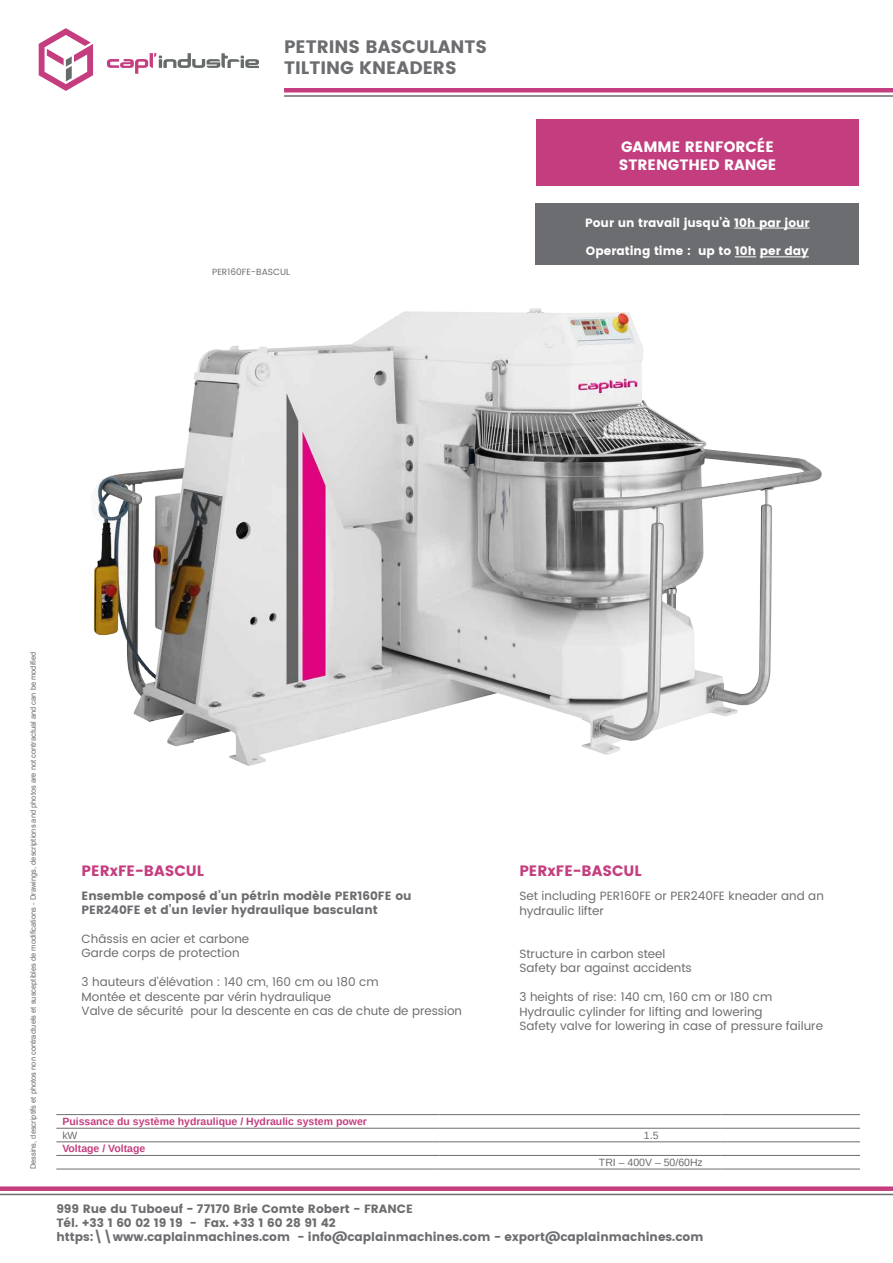
<style>
.page{position:relative;width:893px;height:1263px;background:#fff}
.page>*{position:absolute;margin:0;border:0;box-sizing:border-box;transform-origin:0 0}
.t1{font:18px/21.6px "Poppins";color:#6c6d70}
.t2{font:15px/18px "Poppins";color:#fff}
.t3{font:15px "Poppins";color:#c43e7f}
.t4{font:12px/14.4px "Poppins";color:#6c6d70}
.t5{font:12px/14.4px "Poppins";color:#6c6d70}
.t6{font:12px "Poppins";color:#fff}
.t7{font:700 10.5px "Arimo";color:#c43e7f}
.t8{font:10.5px "Arimo";color:#6c6d70}
.t9{font:9px "Poppins";color:#6c6d70}
.t10{font:7.5px "Arial";color:#6c6d70}
</style>
<div class="page">
<img style="left:93px;top:308px;width:729px;height:458px">
<hr style="left:56px;top:1114px;width:384px;height:1px;background:#6c6d70">
<hr style="left:440px;top:1114px;width:140px;height:1px;background:#6c6d70">
<hr style="left:580px;top:1114px;width:140px;height:1px;background:#6c6d70">
<hr style="left:720px;top:1114px;width:140px;height:1px;background:#6c6d70">
<hr style="left:56px;top:1128px;width:384px;height:1px;background:#6c6d70">
<hr style="left:440px;top:1128px;width:140px;height:1px;background:#6c6d70">
<hr style="left:580px;top:1128px;width:140px;height:1px;background:#6c6d70">
<hr style="left:720px;top:1128px;width:140px;height:1px;background:#6c6d70">
<hr style="left:56px;top:1141px;width:384px;height:1px;background:#6c6d70">
<hr style="left:440px;top:1141px;width:140px;height:1px;background:#6c6d70">
<hr style="left:580px;top:1141px;width:140px;height:1px;background:#6c6d70">
<hr style="left:720px;top:1141px;width:140px;height:1px;background:#6c6d70">
<hr style="left:56px;top:1155px;width:384px;height:1px;background:#6c6d70">
<hr style="left:440px;top:1155px;width:140px;height:1px;background:#6c6d70">
<hr style="left:580px;top:1155px;width:140px;height:1px;background:#6c6d70">
<hr style="left:720px;top:1155px;width:140px;height:1px;background:#6c6d70">
<hr style="left:56px;top:1169px;width:384px;height:1px;background:#6c6d70">
<hr style="left:440px;top:1169px;width:140px;height:1px;background:#6c6d70">
<hr style="left:580px;top:1169px;width:140px;height:1px;background:#6c6d70">
<hr style="left:720px;top:1169px;width:140px;height:1px;background:#6c6d70">
<div style="left:536px;top:204px;width:323px;height:61px;background:#6c6d70"></div>
<hr style="left:734px;top:228px;width:76px;height:1px;background:#fff">
<svg style="left:735px;top:257px;width:21px;height:1px"></svg>
<hr style="left:760px;top:257px;width:49px;height:1px;background:#fff">
<div style="left:536px;top:120px;width:323px;height:66px;background:#c43e7f"></div>
<div style="left:0;top:1186px;width:893px;height:5px;background:#c43e7f"></div>
<hr style="left:0;top:1194px;width:893px;height:1px;background:#6c6d70">
<hr style="left:284px;top:88px;width:609px;height:4px;background:#c43e7f">
<hr style="left:284px;top:95px;width:609px;height:2px;background:#6c6d70">
<svg style="left:39px;top:28px;width:54px;height:63px"></svg>
<svg style="left:107px;top:53px;width:152px;height:21px"></svg>
<h1 class="t1" style="left:284px;top:36px;width:205px">PETRINS BASCULANTS<br>TILTING KNEADERS</h1>
<p class="t9" style="left:212px;top:265px;width:79px">PER160FE-BASCUL</p>
<p class="t2" style="left:619px;top:138px;width:159px">GAMME RENFORCée<br>STRENGTHED RANGE</p>
<p class="t6" style="left:585px;top:215px;width:226px">Pour un travail jusqu’à 10h par jour</p>
<p class="t6" style="left:586px;top:244px;width:224px">Operating time : up to 10h per day</p>
<p class="t10" style="left:28px;top:1169px;width:519px;rotate:-90deg">Dessins, descriptifs et photos non contractuels et susceptibles de modifications - Drawings, descriptions and photos are not contractual and can be modified</p>
<p class="t3" style="left:82px;top:862px;width:124px">PERxFE-BASCUL</p>
<p class="t3" style="left:519px;top:862px;width:124px">PERxFE-BASCUL</p>
<p class="t4" style="left:519px;top:889px;width:306px">Set including PER160FE or PER240FE kneader and an hydraulic lifter</p>
<p class="t4" style="left:519px;top:947px;width:174px">Structure in carbon steel<br>Safety bar against accidents</p>
<p class="t4" style="left:519px;top:990px;width:305px">3 heights of rise: 140 cm, 160 cm or 180 cm<br>Hydraulic cylinder for lifting and lowering<br>Safety valve for lowering in case of pressure failure</p>
<p class="t5" style="left:82px;top:888px;width:331px">Ensemble composé d’un pétrin modèle PER160FE ou<br>PER240FE et d’un levier hydraulique basculant</p>
<p class="t4" style="left:82px;top:932px;width:169px">Châssis en acier et carbone<br>Garde corps de protection</p>
<p class="t4" style="left:82px;top:975px;width:382px">3 hauteurs d’élévation : 140 cm, 160 cm ou 180 cm<br>Montée et descente par vérin hydraulique<br>Valve de sécurité pour la descente en cas de chute de pression</p>
<p class="t7" style="left:62px;top:1114px;width:306px">Puissance du système hydraulique / Hydraulic system power</p>
<p class="t8" style="left:62px;top:1128px;width:17px">kW</p>
<p class="t8" style="left:644px;top:1128px;width:16px">1.5</p>
<p class="t7" style="left:62px;top:1141px;width:85px">Voltage / Voltage</p>
<p class="t8" style="left:599px;top:1156px;width:105px">TRI – 400V – 50/60Hz</p>
<p class="t5" style="left:56px;top:1201px;width:649px">999 Rue du Tuboeuf - 77170 Brie Comte Robert - FRANCE<br>Tél. +33 1 60 02 19 19 - Fax. +33 1 60 28 91 42<br>https:\\www.caplainmachines.com - info@caplainmachines.com - export@caplainmachines.com</p>
</div>
